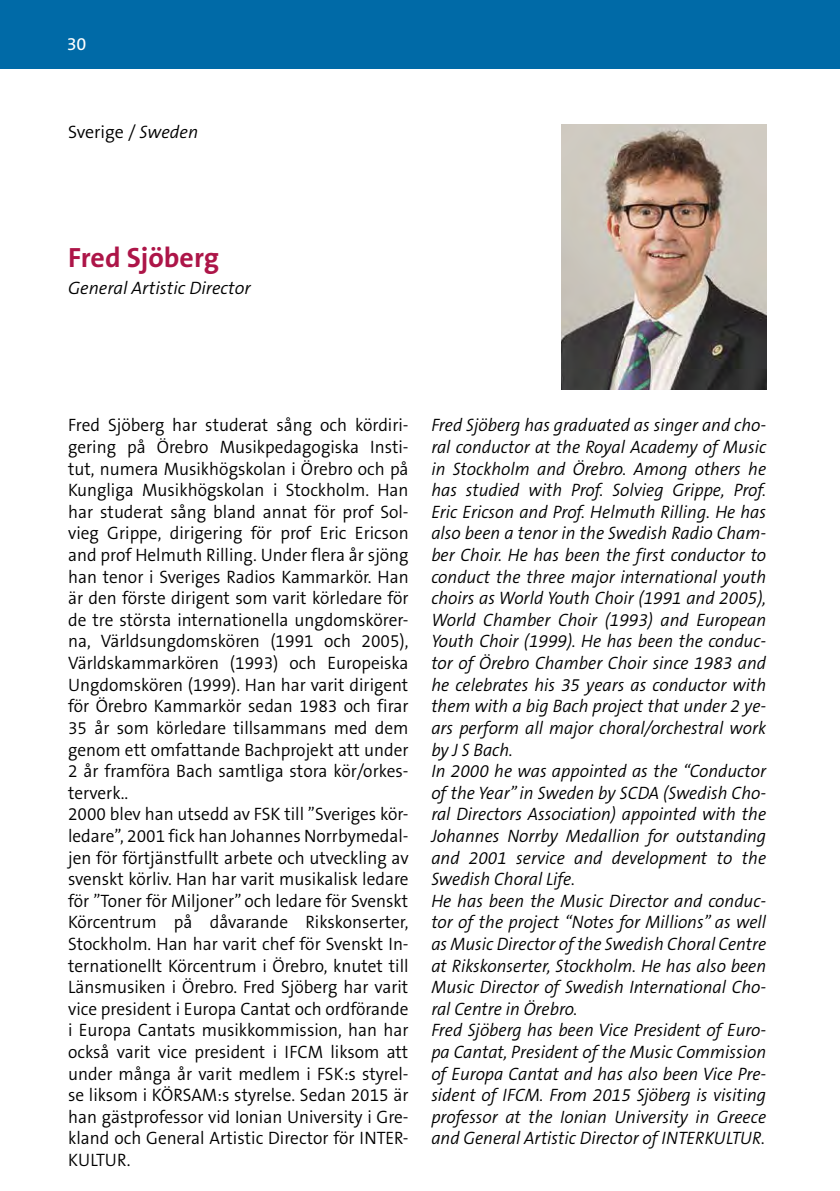
<style>
.page{position:relative;width:840px;height:1191px;background:#fff}
.page>*{position:absolute;margin:0;border:0;box-sizing:border-box;transform-origin:0 0}
.t1{font:700 28px "The Sans B7";color:#ad1548}
.t2{font:300 18px/21.6px "The Sans B4";color:#000;scale:.96 1}
.t3{font:italic 300 18px/21.6px "The Sans B4";color:#000;scale:.96 1}
.t4{font:italic 300 18px "The Sans B4";color:#000}
.t5{font:300 18px "The Sans B4";color:#000}
.t6{font:18px "The Sans B5 Plain";color:#fff}
.s1{font-style:italic}
</style>
<div class="page">
<img style="left:561px;top:125px;width:204px;height:265px">
<div style="left:0;top:0;width:839px;height:68px;background:#006aa7"></div>
<p class="t6" style="left:67px;top:35px;width:21px">30</p>
<p class="t5" style="left:68px;top:122px;width:131px">Sverige / <span class="s1">Sweden</span></p>
<h1 class="t1" style="left:68px;top:242px;width:152px">Fred Sjöberg</h1>
<p class="t4" style="left:68px;top:278px;width:184px">General Artistic Director</p>
<p class="t2" style="left:68px;top:415px;width:356px">Fred Sjöberg har studerat sång och kördiri&shy;gering på Örebro Musikpedagogiska Insti&shy;tut, numera Musikhögskolan i Örebro och på Kungliga Musikhögskolan i Stockholm. Han har studerat sång bland annat för prof Sol&shy;vieg Grippe, dirigering för prof Eric Ericson and prof Helmuth Rilling. Under flera år sjöng han tenor i Sveriges Radios Kammarkör. Han är den förste dirigent som varit körledare för de tre största internationella ungdomskörer&shy;na, Världsungdomskören (1991 och 2005), Världskammarkören (1993) och Europeiska Ungdomskören (1999). Han har varit dirigent för Örebro Kammarkör sedan 1983 och firar 35 år som körledare tillsammans med dem genom ett omfattande Bachprojekt att under 2 år framföra Bach samtliga stora kör/orkes&shy;terverk..<br>2000 blev han utsedd av FSK till ”Sveriges kör&shy;ledare”, 2001 fick han Johannes Norrbymedal&shy;jen för förtjänstfullt arbete och utveckling av svenskt körliv. Han har varit musikalisk ledare för ”Toner för Miljoner” och ledare för Svenskt Körcentrum på dåvarande Rikskonserter, Stockholm. Han har varit chef för Svenskt In&shy;ternationellt Körcentrum i Örebro, knutet till Länsmusiken i Örebro. Fred Sjöberg har varit vice president i Europa Cantat och ordförande i Europa Cantats musikkommission, han har också varit vice president i IFCM liksom att under många år varit medlem i FSK:s styrel&shy;se liksom i KÖRSAM:s styrelse. Sedan 2015 är han gästprofessor vid Ionian University i Gre&shy;kland och General Artistic Director för INTER-KULTUR.</p>
<p class="t3" style="left:431px;top:415px;width:350px">Fred Sjöberg has graduated as singer and cho&shy;ral conductor at the Royal Academy of Music in Stockholm and Örebro. Among others he has studied with Prof. Solvieg Grippe, Prof.<br>Eric Ericson and Prof. Helmuth Rilling. He has also been a tenor in the Swedish Radio Cham&shy;ber Choir. He has been the first conductor to conduct the three major international youth choirs as World Youth Choir (1991 and 2005), World Chamber Choir (1993) and European Youth Choir (1999). He has been the conduc&shy;tor of Örebro Chamber Choir since 1983 and he celebrates his 35 years as conductor with them with a big Bach project that under 2 ye&shy;ars perform all major choral/orchestral work by J S Bach.<br>In 2000 he was appointed as the “Conductor of the Year” in Sweden by SCDA (Swedish Cho&shy;ral Directors Association) appointed with the Johannes Norrby Medallion for outstanding and 2001 service and development to the Swedish Choral Life.<br>He has been the Music Director and conduc&shy;tor of the project “Notes for Millions” as well as Music Director of the Swedish Choral Centre at Rikskonserter, Stockholm. He has also been Music Director of Swedish International Cho&shy;ral Centre in Örebro.<br>Fred Sjöberg has been Vice President of Euro&shy;pa Cantat, President of the Music Commission of Europa Cantat and has also been Vice Pre&shy;sident of IFCM. From 2015 Sjöberg is visiting professor at the Ionian University in Greece and General Artistic Director of INTERKULTUR.</p>
</div>
